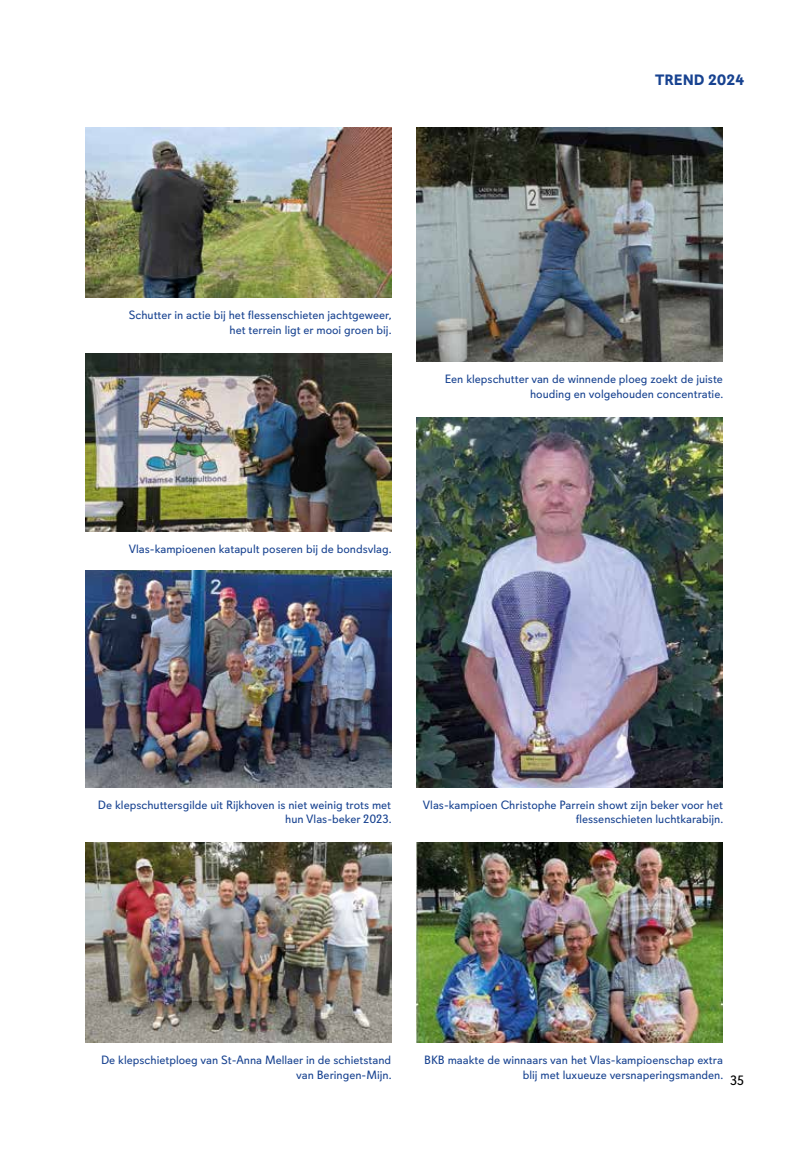
<style>
.page{position:relative;width:808px;height:1149px;background:#fff}
.page>*{position:absolute;margin:0;border:0;box-sizing:border-box;transform-origin:0 0}
.t1{font:700 15px "Davis Sans";color:#174290}
.t2{font:13.5px "Davis Sans";color:#000}
.t3{font:12px/14.9px "Davis Sans";color:#174290;text-align:right}
</style>
<div class="page">
<img style="left:417px;top:417px;width:306px;height:370px">
<img style="left:85px;top:128px;width:306px;height:170px">
<img style="left:85px;top:353px;width:306px;height:178px">
<img style="left:417px;top:128px;width:306px;height:233px">
<img style="left:85px;top:842px;width:306px;height:200px">
<img style="left:85px;top:570px;width:306px;height:217px">
<img style="left:417px;top:842px;width:306px;height:200px">
<p class="t1" style="left:655px;top:71px;width:91px">TREND 2024</p>
<p class="t3" style="left:129px;top:308px;width:264px">Schutter in actie bij het flessenschieten jachtgeweer, het terrein ligt er mooi groen bij.</p>
<p class="t3" style="left:445px;top:371px;width:280px">Een klepschutter van de winnende ploeg zoekt de juiste houding en volgehouden concentratie.</p>
<p class="t3" style="left:129px;top:541px;width:264px">Vlas-kampioenen katapult poseren bij de bondsvlag.</p>
<p class="t3" style="left:98px;top:796px;width:295px">De klepschuttersgilde uit Rijkhoven is niet weinig trots met hun Vlas-beker 2023.</p>
<p class="t3" style="left:423px;top:796px;width:302px">Vlas-kampioen Christophe Parrein showt zijn beker voor het flessenschieten luchtkarabijn.</p>
<p class="t3" style="left:101px;top:1052px;width:292px">De klepschietploeg van St-Anna Mellaer in de schietstand van Beringen-Mijn.</p>
<p class="t3" style="left:424px;top:1052px;width:300px">BKB maakte de winnaars van het Vlas-kampioenschap extra blij met luxueuze versnaperingsmanden.</p>
<p class="t2" style="left:730px;top:1072px;width:15px">35</p>
</div>
